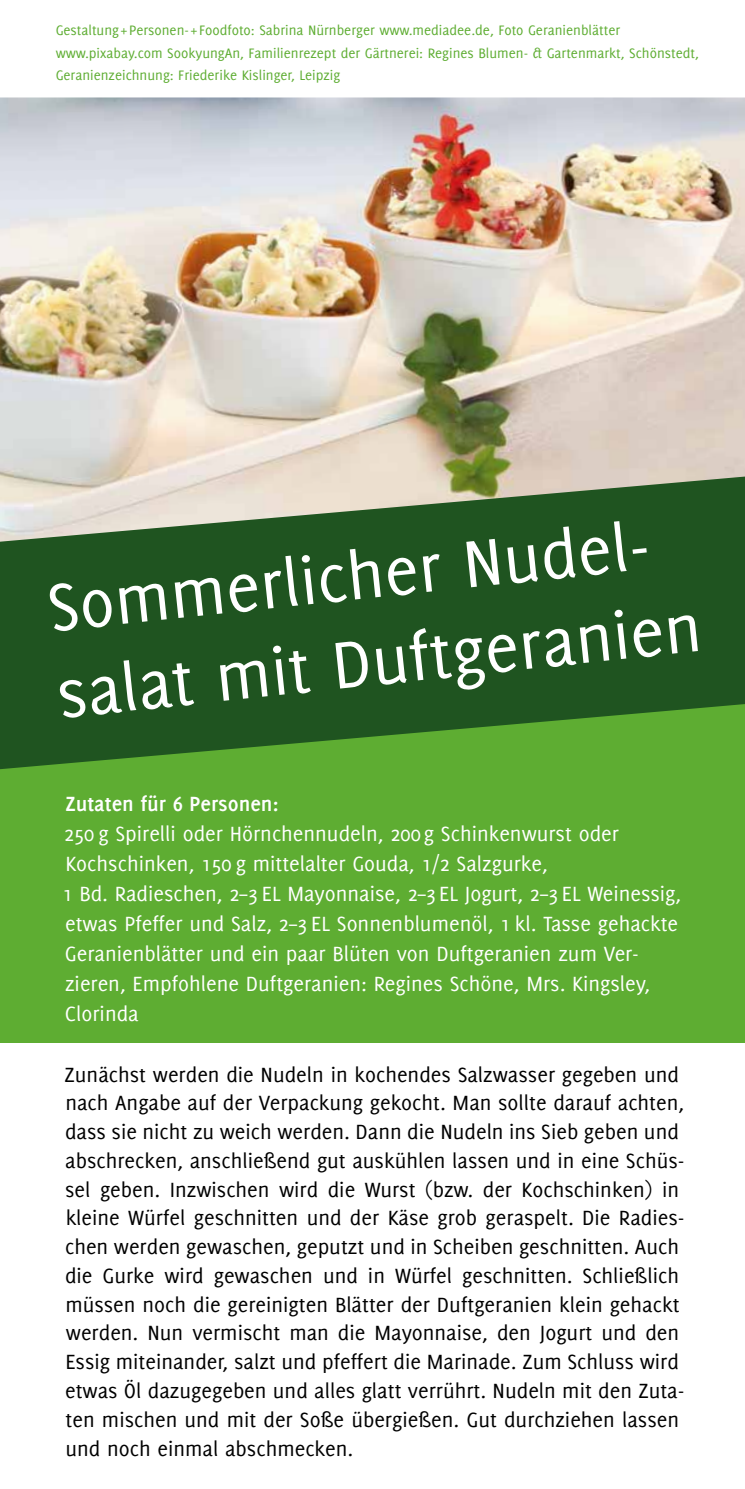
<style>
.page{position:relative;width:745px;height:1489px;background:#fff}
.page>*{position:absolute;margin:0;border:0;box-sizing:border-box;transform-origin:0 0}
.t1{font:72.5px/87px "Delicious";color:#fff}
.t2{font:22.5px/28.8px "Delicious";color:#000}
.t3{font:22.5px/30px "Delicious";color:#fff}
.t4{font:700 22.5px "Delicious";color:#fff}
.t5{font:15px/22.5px "Delicious";color:#5ead32}
</style>
<div class="page">
<img style="left:0;top:97px;width:744px;height:379px">
<div style="left:0;top:581px;width:744px;height:461px;background:#5ead32"></div>
<svg style="left:0;top:476px;width:744px;height:293px;background:#3c6c35"></svg>
<p class="t5" style="left:56px;top:19px;width:644px">Gestaltung+Personen-+Foodfoto: Sabrina Nürnberger www.mediadee.de, Foto Geranienblätter www.pixabay.com SookyungAn, Familienrezept der Gärtnerei: Regines Blumen- &amp; Gartenmarkt, Schönstedt,<br>Geranienzeichnung: Friederike Kislinger, Leipzig</p>
<h1 class="t1" style="left:43px;top:563px;width:649px;rotate:-6deg">Sommerlicher Nudel&shy;salat mit Duftgeranien</h1>
<p class="t4" style="left:65px;top:790px;width:214px">Zutaten für 6 Personen:</p>
<p class="t3" style="left:62px;top:818px;width:620px">250 g Spirelli oder Hörnchennudeln, 200 g Schinkenwurst oder Kochschinken, 150 g mittelalter Gouda, 1/2 Salzgurke,<br>1 Bd. Radieschen, 2–3 EL Mayonnaise, 2–3 EL Jogurt, 2–3 EL Weinessig, etwas Pfeffer und Salz, 2–3 EL Sonnenblumenöl, 1 kl. Tasse gehackte Geranienblätter und ein paar Blüten von Duftgeranien zum Ver&shy;zieren, Empfohlene Duftgeranien: Regines Schöne, Mrs. Kingsley, Clorinda</p>
<p class="t2" style="left:65px;top:1059px;width:621px">Zunächst werden die Nudeln in kochendes Salzwasser gegeben und nach Angabe auf der Verpackung gekocht. Man sollte darauf achten, dass sie nicht zu weich werden. Dann die Nudeln ins Sieb geben und abschrecken, anschließend gut auskühlen lassen und in eine Schüs&shy;sel geben. Inzwischen wird die Wurst (bzw. der Kochschinken) in kleine Würfel geschnitten und der Käse grob geraspelt. Die Radies&shy;chen werden gewaschen, geputzt und in Scheiben geschnitten. Auch die Gurke wird gewaschen und in Würfel geschnitten. Schließlich müssen noch die gereinigten Blätter der Duftgeranien klein gehackt werden. Nun vermischt man die Mayonnaise, den Jogurt und den Essig miteinander, salzt und pfeffert die Marinade. Zum Schluss wird etwas Öl dazugegeben und alles glatt verrührt. Nudeln mit den Zuta&shy;ten mischen und mit der Soße übergießen. Gut durchziehen lassen und noch einmal abschmecken.</p>
</div>
